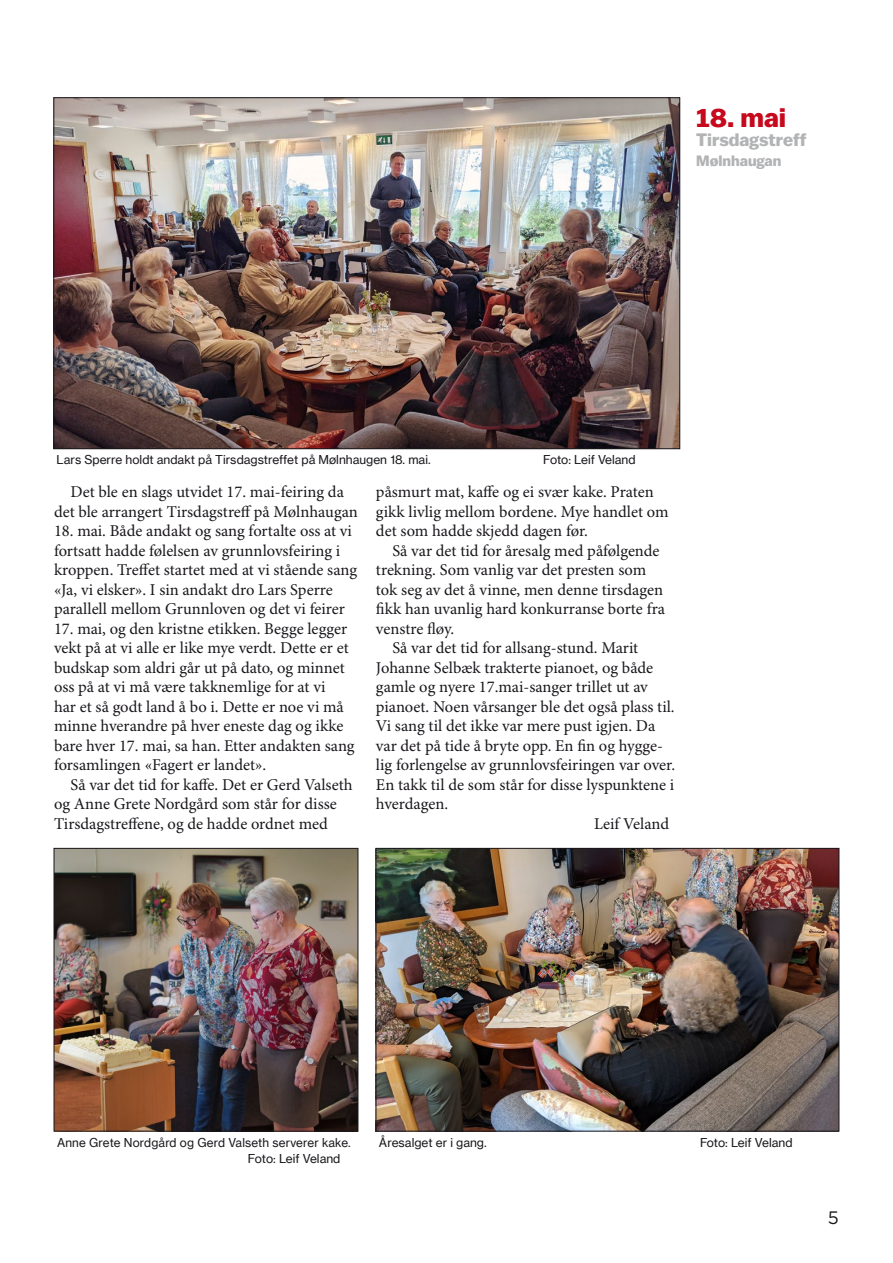
<style>
.page{position:relative;width:893px;height:1263px;background:#fff}
.page>*{position:absolute;margin:0;border:0;box-sizing:border-box;transform-origin:0 0}
.Balto_ingress{font:700 27px "Balto";color:#c6091d}
.Balto_ingress-2{font:700 18px "Balto";color:#b1b3b4}
.t1{font:18px "Gotham HTF";color:#1a171c}
.Brødtekst{font:16.5px/19.5px "Minion Pro";color:#1a171c}
.Balto_ingress-3{font:700 15px "Balto";color:#b1b3b4}
.Bildetekst{font:12px/16.5px "Neue Haas Grotesk Text Pro";color:#1a171c}
</style>
<div class="page">
<img style="left:56px;top:100px;width:622px;height:347px">
<img style="left:56px;top:850px;width:300px;height:279px">
<div style="left:54px;top:848px;width:304px;height:283px;border:1px solid #1a171c"></div>
<img style="left:378px;top:850px;width:459px;height:279px">
<div style="left:376px;top:848px;width:463px;height:283px;border:1px solid #1a171c"></div>
<p class="Balto_ingress" style="left:696px;top:101px;width:91px">18. mai</p>
<p class="Balto_ingress-2" style="left:696px;top:129px;width:112px">Tirsdagstreff</p>
<p class="Balto_ingress-3" style="left:696px;top:151px;width:87px">Mølnhaugan</p>
<p class="Bildetekst" style="left:57px;top:452px;width:375px">Lars Sperre holdt andakt på Tirsdagstreffet på Mølnhaugen 18. mai.</p>
<p class="Bildetekst" style="left:543px;top:452px;width:94px">Foto: Leif Veland</p>
<p class="Brødtekst" style="left:54px;top:483px;width:305px;text-align:center">Det ble en slags utvidet 17. mai-feiring da<br>det ble arrangert Tirsdagstreff på Mølnhaugan</p>
<p class="Brødtekst" style="left:54px;top:522px;width:305px">18. mai. Både andakt og sang fortalte oss at vi fortsatt hadde følelsen av grunnlovsfeiring i kroppen. Treffet startet med at vi stående sang «Ja, vi elsker». I sin andakt dro Lars Sperre parallell mellom Grunnloven og det vi feirer</p>
<p class="Brødtekst" style="left:54px;top:619px;width:302px">17. mai, og den kristne etikken. Begge legger vekt på at vi alle er like mye verdt. Dette er et budskap som aldri går ut på dato, og minnet oss på at vi må være takknemlige for at vi<br>har et så godt land å bo i. Dette er noe vi må minne hverandre på hver eneste dag og ikke bare hver 17. mai, sa han. Etter andakten sang forsamlingen «Fagert er landet».</p>
<p class="Brødtekst" style="left:54px;top:775px;width:300px;text-indent:16px">Så var det tid for kaffe. Det er Gerd Valseth og Anne Grete Nordgård som står for disse<br>Tirsdagstreffene, og de hadde ordnet med</p>
<p class="Brødtekst" style="left:376px;top:483px;width:294px">påsmurt mat, kaffe og ei svær kake. Praten gikk livlig mellom bordene. Mye handlet om det som hadde skjedd dagen før.</p>
<p class="Brødtekst" style="left:376px;top:541px;width:291px;text-indent:16px">Så var det tid for åresalg med påfølgende trekning. Som vanlig var det presten som tok seg av det å vinne, men denne tirsdagen fikk han uvanlig hard konkurranse borte fra venstre fløy.</p>
<p class="Brødtekst" style="left:376px;top:639px;width:301px;text-indent:16px">Så var det tid for allsang-stund. Marit Johanne Selbæk trakterte pianoet, og både gamle og nyere 17.mai-sanger trillet ut av pianoet. Noen vårsanger ble det også plass til.<br>Vi sang til det ikke var mere pust igjen. Da var det på tide å bryte opp. En fin og hygge&shy;lig forlengelse av grunnlovsfeiringen var over.<br>En takk til de som står for disse lyspunktene i hverdagen.</p>
<p class="Brødtekst" style="left:594px;top:814px;width:77px">Leif Veland</p>
<p class="Bildetekst" style="left:248px;top:1134px;width:104px;text-indent:-191px">Anne Grete Nordgård og Gerd Valseth serverer kake.<br>Foto: Leif Veland</p>
<p class="Bildetekst" style="left:379px;top:1134px;width:109px">Åresalget er i gang.</p>
<p class="Bildetekst" style="left:700px;top:1134px;width:94px">Foto: Leif Veland</p>
<p class="t1" style="left:828px;top:1207px;width:13px">5</p>
</div>
